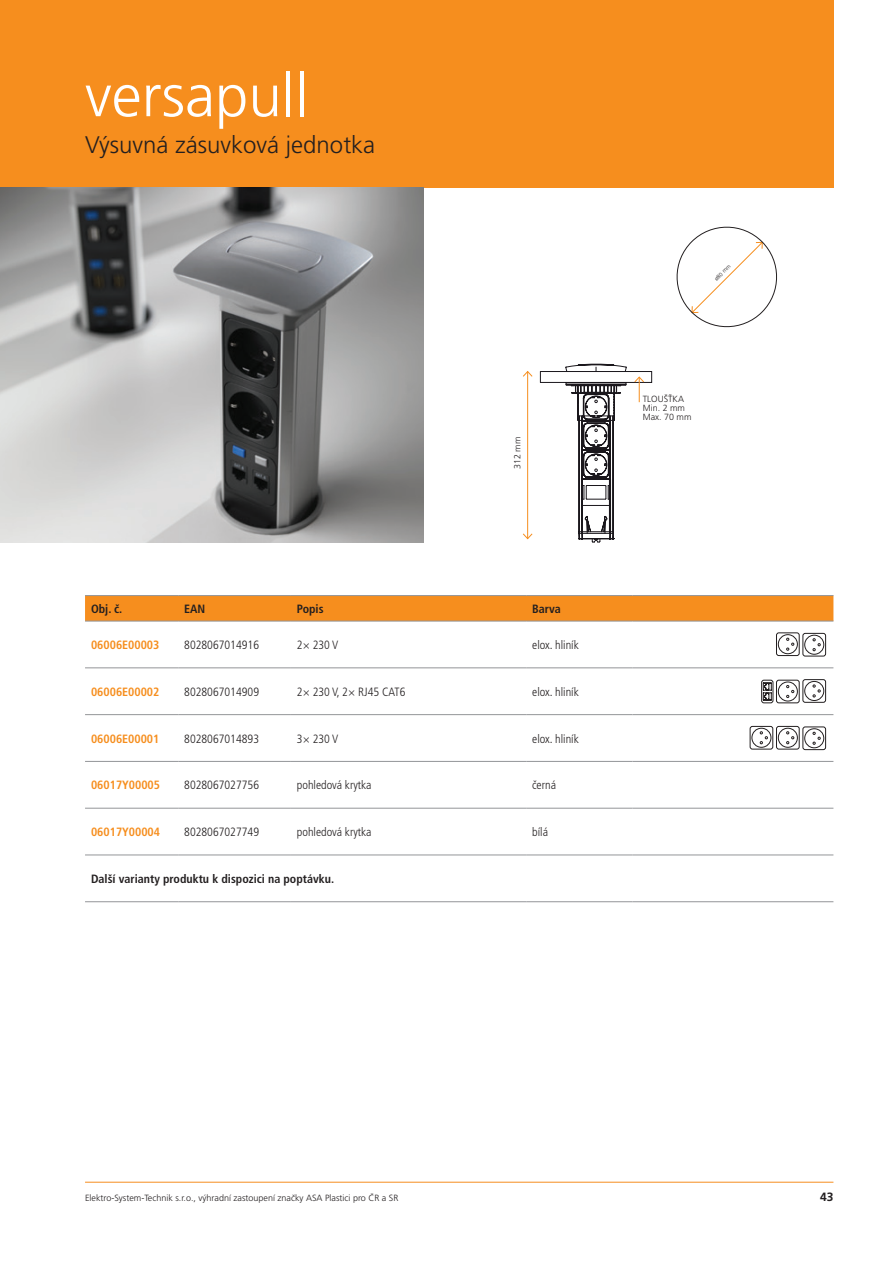
<style>
.page{position:relative;width:893px;height:1263px;background:#fff}
.page>*{position:absolute;margin:0;border:0;box-sizing:border-box;transform-origin:0 0}
.Nadpis_1{font:300 60px "Frutiger LT Pro";color:#fff}
.Podnadpis{font:300 24px "Frutiger LT Pro";color:#231f20}
.t1{font:300 condensed 12px "Frutiger CE";color:#231f20}
.t2{font:300 condensed 12px "Frutiger LT Pro";color:#231f20}
.Objednaci_cislo{font:700 condensed 12px "Frutiger CE";color:#f68e1e}
.Text{font:700 condensed 12px "Frutiger LT Pro";color:#231f20}
.Zahlavi{font:700 condensed 12px "Frutiger CE";color:#231f20}
.t3{font:700 12px "Frutiger CE";color:#231f20}
.t4{font:300 9px "Frutiger CE";color:#231f20}
.t5{font:300 9px "Frutiger LT Pro";color:#231f20}
.t6{font:300 5.7px "Frutiger LT Pro";color:#231f20}
</style>
<div class="page">
<hr style="left:85px;top:1182px;width:748px;height:1px;background:#f68e1e">
<div style="left:0;top:0;width:833px;height:187px;background:#f68e1e"></div>
<div style="left:85px;top:596px;width:748px;height:25px;background:#f68e1e"></div>
<hr style="left:85px;top:595px;width:93px;height:1px;background:#939598">
<hr style="left:178px;top:595px;width:113px;height:1px;background:#939598">
<hr style="left:291px;top:595px;width:235px;height:1px;background:#939598">
<hr style="left:526px;top:595px;width:106px;height:1px;background:#939598">
<hr style="left:632px;top:595px;width:201px;height:1px;background:#939598">
<hr style="left:85px;top:621px;width:93px;height:1px;background:#939598">
<hr style="left:178px;top:621px;width:113px;height:1px;background:#939598">
<hr style="left:291px;top:621px;width:235px;height:1px;background:#939598">
<hr style="left:526px;top:621px;width:106px;height:1px;background:#939598">
<hr style="left:85px;top:668px;width:93px;height:1px;background:#939598">
<hr style="left:178px;top:668px;width:113px;height:1px;background:#939598">
<hr style="left:291px;top:668px;width:235px;height:1px;background:#939598">
<hr style="left:526px;top:668px;width:106px;height:1px;background:#939598">
<hr style="left:85px;top:714px;width:93px;height:1px;background:#939598">
<hr style="left:178px;top:714px;width:113px;height:1px;background:#939598">
<hr style="left:291px;top:714px;width:235px;height:1px;background:#939598">
<hr style="left:526px;top:714px;width:106px;height:1px;background:#939598">
<hr style="left:85px;top:761px;width:93px;height:1px;background:#939598">
<hr style="left:178px;top:761px;width:113px;height:1px;background:#939598">
<hr style="left:291px;top:761px;width:235px;height:1px;background:#939598">
<hr style="left:526px;top:761px;width:106px;height:1px;background:#939598">
<hr style="left:85px;top:808px;width:93px;height:1px;background:#939598">
<hr style="left:178px;top:808px;width:113px;height:1px;background:#939598">
<hr style="left:291px;top:808px;width:235px;height:1px;background:#939598">
<hr style="left:526px;top:808px;width:106px;height:1px;background:#939598">
<hr style="left:85px;top:855px;width:93px;height:1px;background:#939598">
<hr style="left:178px;top:855px;width:113px;height:1px;background:#939598">
<hr style="left:291px;top:855px;width:235px;height:1px;background:#939598">
<hr style="left:526px;top:855px;width:106px;height:1px;background:#939598">
<hr style="left:632px;top:855px;width:201px;height:1px;background:#939598">
<hr style="left:85px;top:901px;width:93px;height:1px;background:#939598">
<hr style="left:178px;top:901px;width:113px;height:1px;background:#939598">
<hr style="left:291px;top:901px;width:235px;height:1px;background:#939598">
<hr style="left:526px;top:901px;width:106px;height:1px;background:#939598">
<hr style="left:632px;top:901px;width:201px;height:1px;background:#939598">
<hr style="left:632px;top:621px;width:201px;height:1px;background:#939598">
<hr style="left:632px;top:668px;width:201px;height:1px;background:#939598">
<hr style="left:632px;top:714px;width:201px;height:1px;background:#939598">
<hr style="left:632px;top:761px;width:201px;height:1px;background:#939598">
<hr style="left:632px;top:808px;width:201px;height:1px;background:#939598">
<div style="left:801px;top:631px;width:26px;height:27px;border:1px solid #fff"></div>
<svg style="left:776px;top:632px;width:50px;height:25px"></svg>
<div style="left:775px;top:678px;width:26px;height:27px;border:1px solid #fff"></div>
<div style="left:760px;top:678px;width:15px;height:27px;border:1px solid #fff"></div>
<div style="left:801px;top:678px;width:26px;height:26px;border:1px solid #fff"></div>
<svg style="left:761px;top:679px;width:65px;height:24px"></svg>
<div style="left:748px;top:724px;width:27px;height:27px;border:1px solid #fff"></div>
<div style="left:775px;top:724px;width:26px;height:27px;border:1px solid #fff"></div>
<div style="left:801px;top:725px;width:26px;height:26px;border:1px solid #fff"></div>
<svg style="left:750px;top:726px;width:76px;height:24px"></svg>
<img style="left:0;top:187px;width:423px;height:355px">
<svg style="left:676px;top:226px;width:101px;height:102px"></svg>
<hr style="left:527px;top:372px;width:1px;height:167px;background:#f68e1e">
<svg style="left:523px;top:371px;width:10px;height:6px"></svg>
<svg style="left:523px;top:533px;width:10px;height:6px"></svg>
<svg style="left:540px;top:364px;width:112px;height:178px"></svg>
<p class="Nadpis_1" style="left:85px;top:61px;width:225px">versapull</p>
<p class="Podnadpis" style="left:85px;top:130px;width:292px">Výsuvná zásuvková jednotka</p>
<p class="t5" style="left:512px;top:469px;width:34px;rotate:-90deg">312 mm</p>
<p class="Zahlavi" style="left:91px;top:602px;width:33px">Obj. č.</p>
<p class="Zahlavi" style="left:184px;top:602px;width:23px">EAN</p>
<p class="Zahlavi" style="left:297px;top:602px;width:28px">Popis</p>
<p class="Zahlavi" style="left:532px;top:602px;width:30px">Barva</p>
<p class="Objednaci_cislo" style="left:91px;top:638px;width:70px">06006E00003</p>
<p class="t1" style="left:184px;top:638px;width:76px">8028067014916</p>
<p class="t2" style="left:297px;top:638px;width:43px">2× 230 V</p>
<p class="t1" style="left:532px;top:638px;width:48px">elox. hliník</p>
<p class="Objednaci_cislo" style="left:91px;top:685px;width:70px">06006E00002</p>
<p class="t1" style="left:184px;top:685px;width:76px">8028067014909</p>
<p class="t2" style="left:297px;top:685px;width:110px">2× 230 V, 2× RJ45 CAT6</p>
<p class="t1" style="left:532px;top:685px;width:48px">elox. hliník</p>
<p class="Objednaci_cislo" style="left:91px;top:731px;width:70px">06006E00001</p>
<p class="t1" style="left:184px;top:731px;width:76px">8028067014893</p>
<p class="t2" style="left:297px;top:731px;width:43px">3× 230 V</p>
<p class="t1" style="left:532px;top:731px;width:48px">elox. hliník</p>
<p class="Objednaci_cislo" style="left:91px;top:778px;width:71px">06017Y00005</p>
<p class="t1" style="left:184px;top:778px;width:76px">8028067027756</p>
<p class="t2" style="left:297px;top:778px;width:76px">pohledová krytka</p>
<p class="t1" style="left:532px;top:778px;width:25px">černá</p>
<p class="Objednaci_cislo" style="left:91px;top:825px;width:71px">06017Y00004</p>
<p class="t1" style="left:184px;top:825px;width:76px">8028067027749</p>
<p class="t2" style="left:297px;top:825px;width:76px">pohledová krytka</p>
<p class="t1" style="left:532px;top:825px;width:17px">bílá</p>
<p class="Text" style="left:91px;top:871px;width:245px">Další varianty produktu k dispozici na poptávku.</p>
<p class="t6" style="left:713px;top:277px;width:22px;rotate:-45deg">ø80 mm</p>
<p class="t5" style="left:643px;top:394px;width:43px">TLOUŠŤKA</p>
<p class="t5" style="left:643px;top:403px;width:44px">Min. 2 mm</p>
<p class="t5" style="left:643px;top:412px;width:50px">Max. 70 mm</p>
<p class="t4" style="left:85px;top:1192px;width:315px">Elektro-System-Technik s.r.o., výhradní zastoupení značky ASA Plastici pro ČR a SR</p>
<p class="t3" style="left:820px;top:1190px;width:15px">43</p>
</div>
